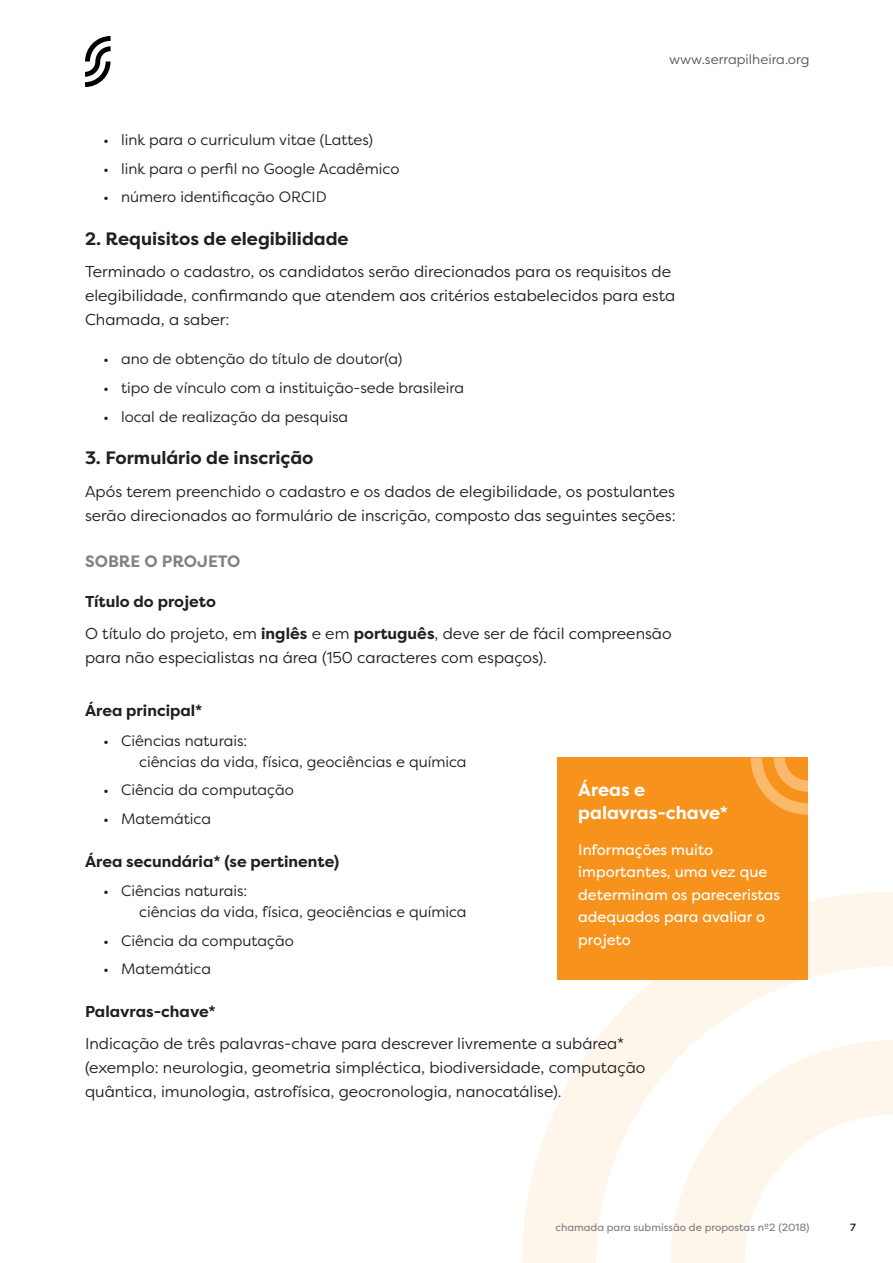
<style>
.page{position:relative;width:893px;height:1263px;background:#fff}
.page>*{position:absolute;margin:0;border:0;box-sizing:border-box;transform-origin:0 0}
.Titulo_2{font:700 18px "Filson Pro";color:#231f20}
.Subtitulo_BOX{font:700 18px/22.5px "Filson Pro";color:#fff}
.Titulo_CINZA_Form_In{font:700 16.5px "Filson Pro";color:#808285}
.t1{font:15.75px/24px "Filson Pro";color:#231f20}
.Subtitulos_formulári{font:700 15.75px "Filson Pro";color:#231f20}
.t2{font:15px/21px "Filson Pro";color:#231f20}
.Texto_Box{font:15px/22.5px "Filson Pro";color:#fff}
.t3{font:13.5px "Filson Pro";color:#57585a}
.t4{font:10.5px "Filson Pro";color:#7a7c7f}
.t5{font:500 10.5px "Filson Pro";color:#231f20}
.s1{font-weight:700}
</style>
<div class="page">
<svg style="left:522px;top:892px;width:371px;height:371px"></svg>
<svg style="left:85px;top:36px;width:26px;height:51px"></svg>
<div style="left:557px;top:757px;width:251px;height:223px;background:#f7931d"></div>
<svg style="left:751px;top:757px;width:57px;height:58px"></svg>
<p class="t3" style="left:669px;top:50px;width:142px">www.serrapilheira.org</p>
<p class="t2" style="left:103px;top:129px;width:271px">• link para o curriculum vitae (Lattes)</p>
<p class="t2" style="left:103px;top:158px;width:298px">• link para o perfil no Google Acadêmico</p>
<p class="t2" style="left:103px;top:186px;width:225px">• número identificação ORCID</p>
<p class="Titulo_2" style="left:85px;top:227px;width:265px">2. Requisitos de elegibilidade</p>
<p class="t1" style="left:85px;top:260px;width:592px">Terminado o cadastro, os candidatos serão direcionados para os requisitos de elegibilidade, confirmando que atendem aos critérios estabelecidos para esta<br>Chamada, a saber:</p>
<p class="t2" style="left:103px;top:348px;width:301px">• ano de obtenção do título de doutor(a)</p>
<p class="t2" style="left:103px;top:377px;width:363px">• tipo de vínculo com a instituição-sede brasileira</p>
<p class="t2" style="left:103px;top:405px;width:247px">• local de realização da pesquisa</p>
<p class="Titulo_2" style="left:85px;top:447px;width:230px">3. Formulário de inscrição</p>
<p class="t1" style="left:85px;top:479px;width:592px">Após terem preenchido o cadastro e os dados de elegibilidade, os postulantes serão direcionados ao formulário de inscrição, composto das seguintes seções:</p>
<p class="Titulo_CINZA_Form_In" style="left:85px;top:551px;width:157px">SOBRE O PROJETO</p>
<p class="Subtitulos_formulári" style="left:85px;top:591px;width:132px">Título do projeto</p>
<p class="t1" style="left:85px;top:621px;width:588px">O título do projeto, em <span class="s1">inglês</span> e em <span class="s1">português</span>, deve ser de fácil compreensão para não especialistas na área (150 caracteres com espaços).</p>
<p class="Subtitulos_formulári" style="left:85px;top:701px;width:119px">Área principal*</p>
<p class="t2" style="left:139px;top:730px;width:329px;text-indent:-36px">• Ciências naturais:<br>ciências da vida, física, geociências e química</p>
<p class="t2" style="left:103px;top:779px;width:192px">• Ciência da computação</p>
<p class="t2" style="left:103px;top:808px;width:110px">• Matemática</p>
<p class="Subtitulos_formulári" style="left:85px;top:851px;width:256px">Área secundária* (se pertinente)</p>
<p class="t2" style="left:139px;top:880px;width:329px;text-indent:-36px">• Ciências naturais:<br>ciências da vida, física, geociências e química</p>
<p class="t2" style="left:103px;top:929px;width:192px">• Ciência da computação</p>
<p class="t2" style="left:103px;top:958px;width:110px">• Matemática</p>
<p class="Subtitulos_formulári" style="left:85px;top:1001px;width:132px">Palavras-chave*</p>
<p class="t1" style="left:85px;top:1031px;width:562px">Indicação de três palavras-chave para descrever livremente a subárea* (exemplo: neurologia, geometria simpléctica, biodiversidade, computação quântica, imunologia, astrofísica, geocronologia, nanocatálise).</p>
<p class="Subtitulo_BOX" style="left:578px;top:779px;width:151px">Áreas e palavras-chave*</p>
<p class="Texto_Box" style="left:578px;top:838px;width:203px">Informações muito importantes, uma vez que determinam os pareceristas adequados para avaliar o projeto</p>
<p class="t4" style="left:555px;top:1220px;width:255px">chamada para submissão de propostas nº2 (2018)</p>
<p class="t5" style="left:850px;top:1220px;width:7px">7</p>
</div>
